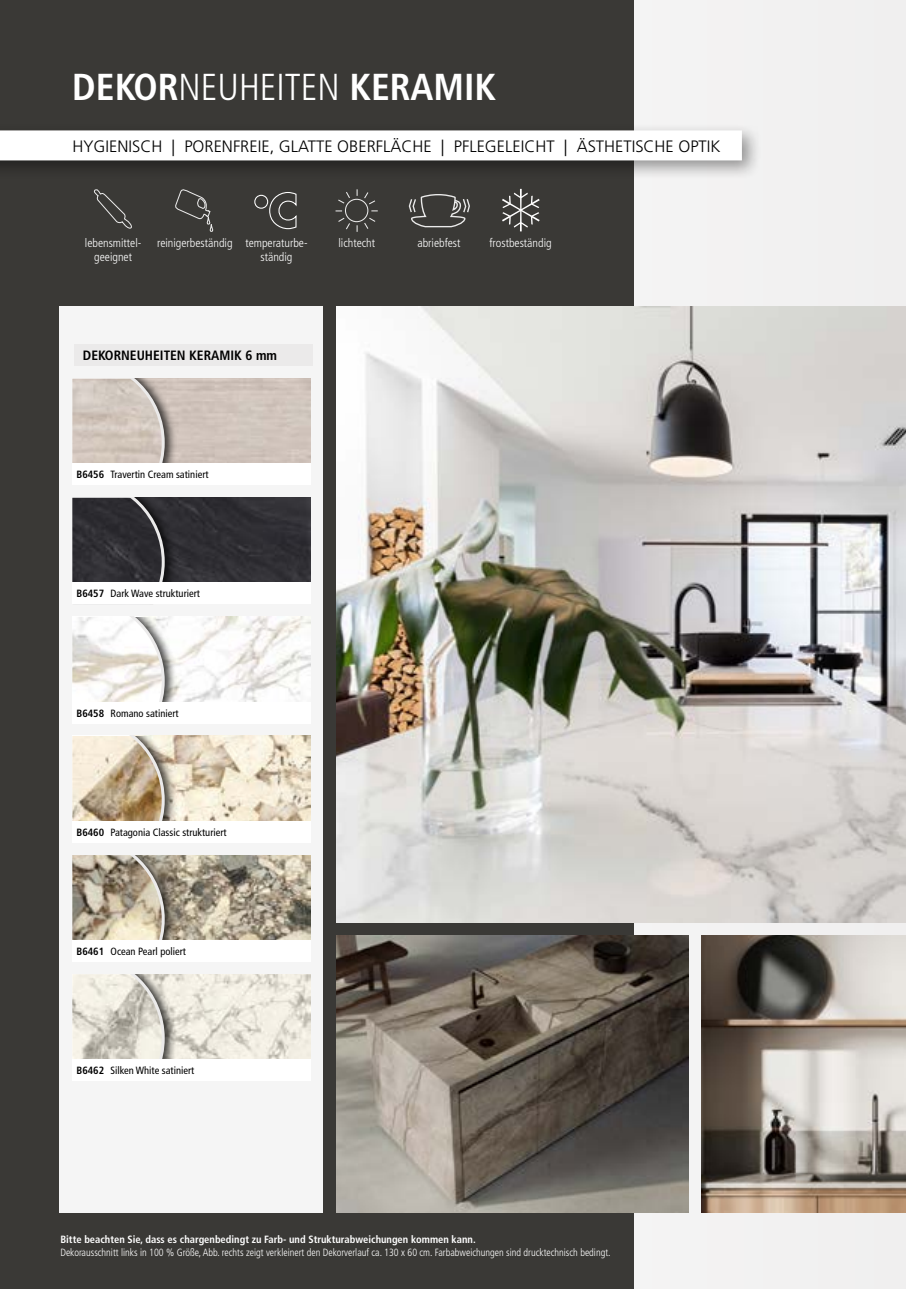
<style>
.page{position:relative;width:906px;height:1289px;background:#fff}
.page>*{position:absolute;margin:0;border:0;box-sizing:border-box;transform-origin:0 0}
.t1{font:700 condensed 37.5px "Frutiger LT Std";color:#fff}
.t2{font:300 16.5px "Frutiger LT Pro";color:#000}
.t3{font:700 condensed 13.5px "Frutiger LT Std";color:#000}
.t4{font:300 condensed 12px/14.4px "Frutiger LT Std";color:#fff;text-align:center}
.t5{font:condensed 10.5px "Frutiger LT Std";color:#000}
.t6{font:300 condensed 10.5px "Frutiger LT Std";color:#fff;scale:.96 1}
.t7{font:700 condensed 10.5px "Frutiger LT Std";color:#fff}
.s1{font-weight:300}
.s2{font-weight:700}
</style>
<div class="page">
<div style="left:0;top:0;width:906px;height:1288px;background:#f2f1f1"></div>
<div style="left:0;top:0;width:634px;height:1288px;background:#3a3936"></div>
<div style="left:60px;top:306px;width:263px;height:906px;background:#f5f5f5"></div>
<div style="left:72px;top:378px;width:105px;height:107px;background:#000;opacity:.75"></div>
<svg style="left:72px;top:378px;width:93px;height:85px;background:#cec4bb"></svg>
<div style="left:72px;top:463px;width:238px;height:22px;background:#fff"></div>
<div style="left:177px;top:497px;width:133px;height:85px;background:#302f34"></div>
<div style="left:72px;top:497px;width:105px;height:107px;background:#000;opacity:.75"></div>
<svg style="left:72px;top:497px;width:93px;height:86px;background:#38383c"></svg>
<div style="left:72px;top:583px;width:238px;height:21px;background:#fff"></div>
<img style="left:177px;top:617px;width:133px;height:85px">
<div style="left:72px;top:617px;width:105px;height:106px;background:#000;opacity:.75"></div>
<svg style="left:72px;top:617px;width:93px;height:85px"></svg>
<div style="left:72px;top:702px;width:238px;height:21px;background:#fff"></div>
<img style="left:177px;top:974px;width:133px;height:85px">
<div style="left:72px;top:974px;width:105px;height:106px;background:#000;opacity:.75"></div>
<svg style="left:72px;top:974px;width:93px;height:85px"></svg>
<div style="left:72px;top:1059px;width:238px;height:21px;background:#fff"></div>
<img style="left:177px;top:736px;width:133px;height:85px">
<div style="left:72px;top:736px;width:105px;height:106px;background:#000;opacity:.75"></div>
<svg style="left:72px;top:736px;width:93px;height:85px;background:#cab89f"></svg>
<div style="left:72px;top:821px;width:238px;height:21px;background:#fff"></div>
<img style="left:177px;top:855px;width:133px;height:85px">
<div style="left:72px;top:855px;width:105px;height:106px;background:#000;opacity:.75"></div>
<svg style="left:72px;top:855px;width:93px;height:85px;background:#b1a692"></svg>
<div style="left:72px;top:940px;width:238px;height:21px;background:#fff"></div>
<img style="left:702px;top:935px;width:204px;height:277px">
<svg style="left:175px;top:189px;width:38px;height:43px"></svg>
<svg style="left:254px;top:192px;width:43px;height:38px"></svg>
<div style="left:345px;top:199px;width:23px;height:23px;border:1px solid #fff;border-radius:50%"></div>
<svg style="left:364px;top:192px;width:11px;height:12px"></svg>
<svg style="left:364px;top:218px;width:11px;height:11px"></svg>
<svg style="left:338px;top:218px;width:12px;height:11px"></svg>
<svg style="left:338px;top:192px;width:12px;height:11px"></svg>
<svg style="left:409px;top:194px;width:61px;height:33px"></svg>
<svg style="left:502px;top:189px;width:38px;height:42px"></svg>
<svg style="left:94px;top:189px;width:38px;height:40px"></svg>
<img style="left:336px;top:306px;width:570px;height:616px">
<img style="left:336px;top:935px;width:352px;height:277px">
<div style="left:0;top:122px;width:762px;height:59px;background:#000;opacity:.4"></div>
<div style="left:0;top:130px;width:742px;height:30px;background:#fff"></div>
<div style="left:74px;top:344px;width:239px;height:22px;background:#ebeaea"></div>
<h1 class="t1" style="left:72px;top:65px;width:425px">DEKOR<span class="s1">NEUHEITEN</span> KERAMIK</h1>
<h2 class="t2" style="left:72px;top:136px;width:649px">HYGIENISCH | PORENFREIE, GLATTE OBERFLÄCHE | PFLEGELEICHT | ÄSTHETISCHE OPTIK</h2>
<p class="t4" style="left:85px;top:236px;width:58px">lebensmittel&shy;geeignet</p>
<p class="t4" style="left:260px;top:236px;width:49px;text-align:left;text-indent:-103px">reinigerbeständig temperaturbe&shy;ständig</p>
<p class="t4" style="left:338px;top:236px;width:38px">lichtecht</p>
<p class="t4" style="left:417px;top:236px;width:45px">abriebfest</p>
<p class="t4" style="left:489px;top:236px;width:64px">frostbeständig</p>
<p class="t3" style="left:83px;top:347px;width:196px">DEKORNEUHEITEN KERAMIK 6 mm</p>
<p class="t5" style="left:77px;top:468px;width:133px"><span class="s2">B6456</span> Travertin Cream satiniert</p>
<p class="t5" style="left:77px;top:587px;width:125px"><span class="s2">B6457</span> Dark Wave strukturiert</p>
<p class="t5" style="left:77px;top:706px;width:104px"><span class="s2">B6458</span> Romano satiniert</p>
<p class="t5" style="left:77px;top:825px;width:152px"><span class="s2">B6460</span> Patagonia Classic strukturiert</p>
<p class="t5" style="left:77px;top:944px;width:111px"><span class="s2">B6461</span> Ocean Pearl poliert</p>
<p class="t5" style="left:77px;top:1064px;width:119px"><span class="s2">B6462</span> Silken White satiniert</p>
<p class="t7" style="left:60px;top:1232px;width:417px">Bitte beachten Sie, dass es chargenbedingt zu Farb- und Strukturabweichungen kommen kann.</p>
<p class="t6" style="left:60px;top:1245px;width:574px">Dekorausschnitt links in 100 % Größe, Abb. rechts zeigt verkleinert den Dekorverlauf ca. 130 x 60 cm. Farbabweichungen sind drucktechnisch bedingt.</p>
</div>
